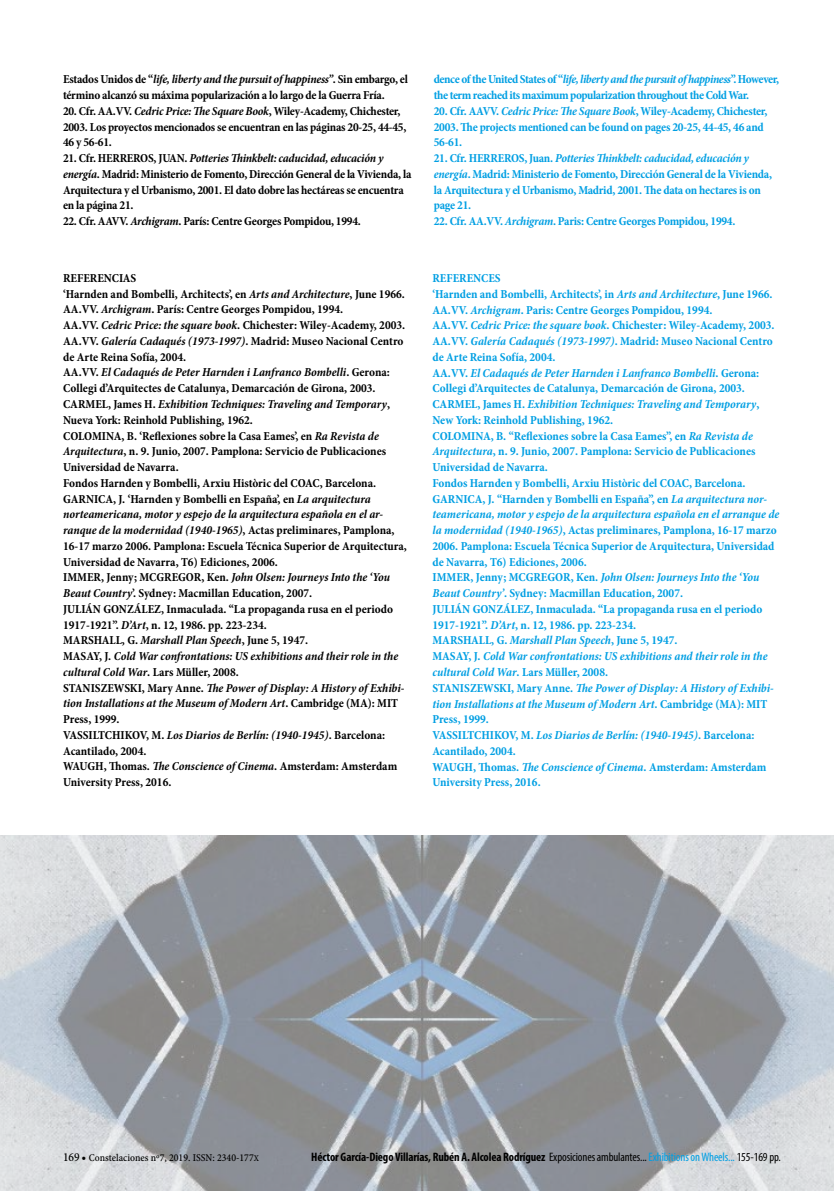
<style>
.page{position:relative;width:834px;height:1191px;background:#fff}
.page>*{position:absolute;margin:0;border:0;box-sizing:border-box;transform-origin:0 0}
.t1{font:700 condensed 12.25px/15.8px "Minion Pro";letter-spacing:-.005em;color:#000}
.t2{font:700 condensed 12.25px/15.8px "Minion Pro";letter-spacing:-.005em;color:#009fe3}
.t3{font:700 condensed 12.25px/15.8px "Minion Pro";letter-spacing:-.035em;color:#009fe3}
.t4{font:700 condensed 12.25px "Myriad Pro";letter-spacing:-.01em;color:#000}
.t5{font:10.5px "Minion Pro Medium Cn Capt";color:#000}
.s1{font-style:italic}
.s2{font-size:12.25px}
.s3{font-size:8.75px}
.s4{font-weight:400}
.s5{font-weight:400;color:#009fe3}
</style>
<div class="page">
<img style="left:0;top:835px;width:833px;height:356px">
<p class="t1" style="left:63px;top:72px;width:346px">Estados Unidos de “<span class="s1">life, liberty and the pursuit of happiness”</span>. Sin embargo, el término alcanzó su máxima popularización a lo largo de la Guerra Fría.</p>
<p class="t1" style="left:63px;top:103px;width:345px">20. Cfr. AA.VV. <span class="s1">Cedric Price: The Square Book</span>, Wiley-Academy, Chichester,<br>2003. Los proyectos mencionados se encuentran en las páginas 20-25, 44-45,<br>46 y 56-61.</p>
<p class="t1" style="left:63px;top:150px;width:350px">21. Cfr. HERREROS, JUAN. <span class="s1">Potteries Thinkbelt: caducidad, educación y energía</span>. Madrid: Ministerio de Fomento, Dirección General de la Vivienda, la Arquitectura y el Urbanismo, 2001. El dato dobre las hectáreas se encuentra en la página 21.</p>
<p class="t1" style="left:63px;top:213px;width:299px">22. Cfr. AAVV. <span class="s1">Archigram</span>. París: Centre Georges Pompidou, 1994.</p>
<p class="t3" style="left:433px;top:71px;width:347px">dence of the United States of “<span class="s1">life, liberty and the pursuit of happiness</span>”. However, the term reached its maximum popularization throughout the Cold War.</p>
<p class="t2" style="left:433px;top:103px;width:335px">20. Cfr. AAVV. <span class="s1">Cedric Price: The Square Book</span>, Wiley-Academy, Chichester,<br>2003. The projects mentioned can be found on pages 20-25, 44-45, 46 and<br>56-61.</p>
<p class="t2" style="left:433px;top:150px;width:340px">21. Cfr. HERREROS, Juan. <span class="s1">Potteries Thinkbelt: caducidad, educación y energía</span>. Madrid: Ministerio de Fomento, Dirección General de la Vivienda, la Arquitectura y el Urbanismo, Madrid, 2001. The data on hectares is on page 21.</p>
<p class="t2" style="left:433px;top:213px;width:303px">22. Cfr. AA.VV. <span class="s1">Archigram</span>. Paris: Centre Georges Pompidou, 1994.</p>
<p class="t1" style="left:63px;top:270px;width:345px">REFERENCIAS<br>‘Harnden and Bombelli, Architects’, en <span class="s1">Arts and Architecture</span>, June 1966.<br>AA.VV. <span class="s1">Archigram</span>. París: Centre Georges Pompidou, 1994.<br>AA.VV. <span class="s1">Cedric Price: the square book</span>. Chichester: Wiley-Academy, 2003.<br>AA.VV. <span class="s1">Galería Cadaqués (1973-1997)</span>. Madrid: Museo Nacional Centro de Arte Reina Sofía, 2004.<br>AA.VV. <span class="s1">El Cadaqués de Peter Harnden i Lanfranco Bombelli</span>. Gerona:<br>Collegi d’Arquitectes de Catalunya, Demarcación de Girona, 2003.<br>CARMEL, James H. <span class="s1">Exhibition Techniques: Traveling and Temporary</span>, Nueva York: Reinhold Publishing, 1962.<br>COLOMINA, B. ‘Reflexiones sobre la Casa Eames’, en <span class="s1">Ra Revista de Arquitectura</span>, n. 9. Junio, 2007. Pamplona: Servicio de Publicaciones Universidad de Navarra.<br>Fondos Harnden y Bombelli, Arxiu Històric del COAC, Barcelona.<br>GARNICA, J. ‘Harnden y Bombelli en España’, en <span class="s1">La arquitectura norteamericana, motor y espejo de la arquitectura española en el ar&shy;ranque de la modernidad (1940-1965)</span>, Actas preliminares, Pamplona, 16-17 marzo 2006. Pamplona: Escuela Técnica Superior de Arquitectura, Universidad de Navarra, T6) Ediciones, 2006.<br>IMMER, Jenny; MCGREGOR, Ken. <span class="s1">John Olsen: Journeys Into the ‘You Beaut Country</span>’. Sydney: Macmillan Education, 2007.<br>JULIÁN GONZÁLEZ, Inmaculada. “La propaganda rusa en el periodo 1917-1921”. <span class="s1">D’Art</span>, n. 12, 1986. pp. 223-234.<br>MARSHALL, G. <span class="s1">Marshall Plan Speech</span>, June 5, 1947.<br>MASAY, J. <span class="s1">Cold War confrontations: US exhibitions and their role in the cultural Cold War</span>. Lars Müller, 2008.<br>STANISZEWSKI, Mary Anne. <span class="s1">The Power of Display: A History of Exhibi&shy;tion Installations at the Museum of Modern Art</span>. Cambridge (MA): MIT Press, 1999.<br>VASSILTCHIKOV, M. <span class="s1">Los Diarios de Berlín: (1940-1945)</span>. Barcelona:<br>Acantilado, 2004.<br>WAUGH, Thomas. <span class="s1">The Conscience of Cinema</span>. Amsterdam: Amsterdam University Press, 2016.</p>
<p class="t2" style="left:432px;top:270px;width:348px">REFERENCES<br>‘Harnden and Bombelli, Architects’, in <span class="s1">Arts and Architecture</span>, June 1966.<br>AA.VV. <span class="s1">Archigram</span>. Paris: Centre Georges Pompidou, 1994.<br>AA.VV. <span class="s1">Cedric Price: the square book</span>. Chichester: Wiley-Academy, 2003.<br>AA.VV. <span class="s1">Galería Cadaqués (1973-1997)</span>. Madrid: Museo Nacional Centro de Arte Reina Sofía, 2004.<br>AA.VV. <span class="s1">El Cadaqués de Peter Harnden i Lanfranco Bombelli</span>. Gerona:<br>Collegi d’Arquitectes de Catalunya, Demarcación de Girona, 2003.<br>CARMEL, James H. <span class="s1">Exhibition Techniques: Traveling and Temporary</span>, New York: Reinhold Publishing, 1962.<br>COLOMINA, B. “Reflexiones sobre la Casa Eames”, en <span class="s1">Ra Revista de Arquitectura</span>, n. 9. Junio, 2007. Pamplona: Servicio de Publicaciones Universidad de Navarra.<br>Fondos Harnden y Bombelli, Arxiu Històric del COAC, Barcelona.<br>GARNICA, J. “Harnden y Bombelli en España”, en <span class="s1">La arquitectura nor&shy;teamericana, motor y espejo de la arquitectura española en el arranque de la modernidad (1940-1965)</span>, Actas preliminares, Pamplona, 16-17 marzo 2006. Pamplona: Escuela Técnica Superior de Arquitectura, Universidad de Navarra, T6) Ediciones, 2006.<br>IMMER, Jenny; MCGREGOR, Ken. <span class="s1">John Olsen: Journeys Into the ‘You Beaut Country’</span>. Sydney: Macmillan Education, 2007.<br>JULIÁN GONZÁLEZ, Inmaculada. “La propaganda rusa en el periodo 1917-1921”. <span class="s1">D’Art</span>, n. 12, 1986. pp. 223-234.<br>MARSHALL, G. <span class="s1">Marshall Plan Speech</span>, June 5, 1947.<br>MASAY, J. <span class="s1">Cold War confrontations: US exhibitions and their role in the cultural Cold War</span>. Lars Müller, 2008.<br>STANISZEWSKI, Mary Anne. <span class="s1">The Power of Display: A History of Exhibi&shy;tion Installations at the Museum of Modern Art.</span> Cambridge (MA): MIT Press, 1999.<br>VASSILTCHIKOV, M. <span class="s1">Los Diarios de Berlín: (1940-1945)</span>. Barcelona:<br>Acantilado, 2004.<br>WAUGH, Thomas. <span class="s1">The Conscience of Cinema</span>. Amsterdam: Amsterdam University Press, 2016.</p>
<p class="t5" style="left:63px;top:1150px;width:197px"><span class="s2">169 •</span> Constelaciones nº7, 2019. ISSN: 2340-177<span class="s3">X</span></p>
<p class="t4" style="left:311px;top:1149px;width:471px">Héctor García-Diego Villarías, Rubén A. Alcolea Rodríguez <span class="s4">Exposiciones ambulantes...</span> <span class="s5">Exhibitions on Wheels...</span> <span class="s4">155-169 pp.</span></p>
</div>
